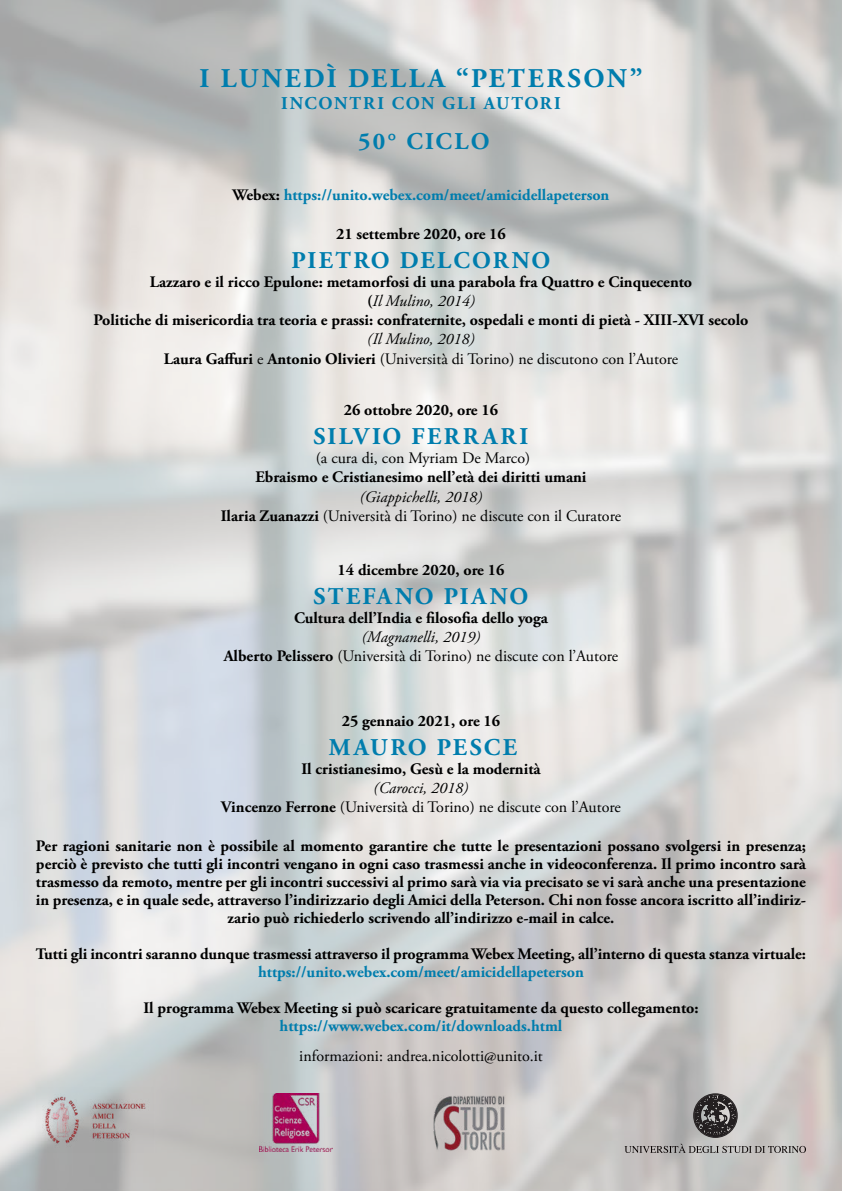
<style>
.page{position:relative;width:842px;height:1191px;background:#fff}
.page>*{position:absolute;margin:0;border:0;box-sizing:border-box;transform-origin:0 0}
.t1{font:700 27px "Adobe Garamond Pro";letter-spacing:.095em;color:#007dad}
.t2{font:700 24px "Adobe Garamond Pro";letter-spacing:.095em;color:#007dad}
.t3{font:700 18px "Adobe Garamond Pro";letter-spacing:.095em;color:#007dad}
.t4{font:700 16px/18px "Adobe Garamond Pro";color:#000;text-align:center}
.t5{font:16px/19.2px "Adobe Garamond Pro";color:#000;text-align:center}
.t6{font:700 16px "Adobe Garamond Pro";color:#007dad}
.s1{color:#000}
.s2{font-weight:400;font-style:italic}
.s3{font-style:italic}
.s4{font-weight:700}
</style>
<div class="page">
<img style="left:0;top:0;width:842px;height:1191px">
<img style="left:36px;top:1088px;width:118px;height:65px">
<img style="left:434px;top:1095px;width:71px;height:56px">
<svg style="left:624px;top:1093px;width:182px;height:60px;background:#aba8a6"></svg>
<img style="left:260px;top:1093px;width:73px;height:58px">
<h1 class="t1" style="left:200px;top:63px;width:444px">I LUNEDÌ DELLA “PETERSON”</h1>
<p class="t3" style="left:281px;top:93px;width:281px">INCONTRI CON GLI AUTORI</p>
<h2 class="t2" style="left:358px;top:127px;width:133px">50° CICLO</h2>
<p class="t6" style="left:233px;top:185px;width:378px"><span class="s1">Webex:</span> https://unito.webex.com/meet/amicidellapeterson</p>
<p class="t4" style="left:336px;top:225px;width:171px">21 settembre 2020, ore 16</p>
<h2 class="t2" style="left:291px;top:246px;width:261px">PIETRO DELCORNO</h2>
<p class="t4" style="left:94px;top:272px;width:656px;line-height:19.2px">Lazzaro e il ricco Epulone: metamorfosi di una parabola fra Quattro e Cinquecento<br>(<span class="s2">Il Mulino, 2014)<br></span>Politiche di misericordia tra teoria e prassi: confraternite, ospedali e monti di pietà - XIII-XVI secolo</p>
<p class="t5" style="left:164px;top:330px;width:516px"><span class="s3">(Il Mulino, 2018)<br></span><span class="s4">Laura Gaffuri</span> e <span class="s4">Antonio Olivieri</span> (Università di Torino) ne discutono con l’Autore</p>
<p class="t4" style="left:344px;top:401px;width:156px">26 ottobre 2020, ore 16</p>
<h2 class="t2" style="left:313px;top:422px;width:216px">SILVIO FERRARI</h2>
<p class="t5" style="left:316px;top:449px;width:216px">(a cura di, con Myriam De Marco)</p>
<p class="t4" style="left:255px;top:468px;width:332px">Ebraismo e Cristianesimo nell’età dei diritti umani</p>
<p class="t5" style="left:221px;top:487px;width:402px"><span class="s3">(Giappichelli, 2018)<br></span><span class="s4">Ilaria Zuanazzi</span> (Università di Torino) ne discute con il Curatore</p>
<p class="t4" style="left:337px;top:561px;width:168px">14 dicembre 2020, ore 16</p>
<h2 class="t2" style="left:313px;top:582px;width:216px">STEFANO PIANO</h2>
<p class="t4" style="left:294px;top:609px;width:255px">Cultura dell’India e filosofia dello yoga</p>
<p class="t5" style="left:224px;top:628px;width:396px"><span class="s3">(Magnanelli, 2019)<br></span><span class="s4">Alberto Pelissero</span> (Università di Torino) ne discute con l’Autore</p>
<p class="t4" style="left:342px;top:712px;width:160px">25 gennaio 2021, ore 16</p>
<h2 class="t2" style="left:329px;top:733px;width:190px">MAURO PESCE</h2>
<p class="t4" style="left:301px;top:760px;width:241px">Il cristianesimo, Gesù e la modernità</p>
<p class="t5" style="left:221px;top:779px;width:401px"><span class="s3">(Carocci, 2018)<br></span><span class="s4">Vincenzo Ferrone</span> (Università di Torino) ne discute con l’Autore</p>
<p class="t4" style="left:36px;top:836px;width:771px">Per ragioni sanitarie non è possibile al momento garantire che tutte le presentazioni possano svolgersi in presenza; perciò è previsto che tutti gli incontri vengano in ogni caso trasmessi anche in videoconferenza. Il primo incontro sarà trasmesso da remoto, mentre per gli incontri successivi al primo sarà via via precisato se vi sarà anche una presentazione in presenza, e in quale sede, attraverso l’indirizzario degli Amici della Peterson. Chi non fosse ancora iscritto all’indiriz&shy;zario può richiederlo scrivendo all’indirizzo e-mail in calce.</p>
<p class="t4" style="left:36px;top:944px;width:771px">Tutti gli incontri saranno dunque trasmessi attraverso il programma Webex Meeting, all’interno di questa stanza virtuale:</p>
<p class="t6" style="left:258px;top:962px;width:327px">https://unito.webex.com/meet/amicidellapeterson</p>
<p class="t4" style="left:143px;top:998px;width:557px">Il programma Webex Meeting si può scaricare gratuitamente da questo collegamento:</p>
<p class="t6" style="left:280px;top:1016px;width:284px">https://www.webex.com/it/downloads.html</p>
<p class="t5" style="left:299px;top:1046px;width:245px">informazioni: andrea.nicolotti@unito.it</p>
</div>
